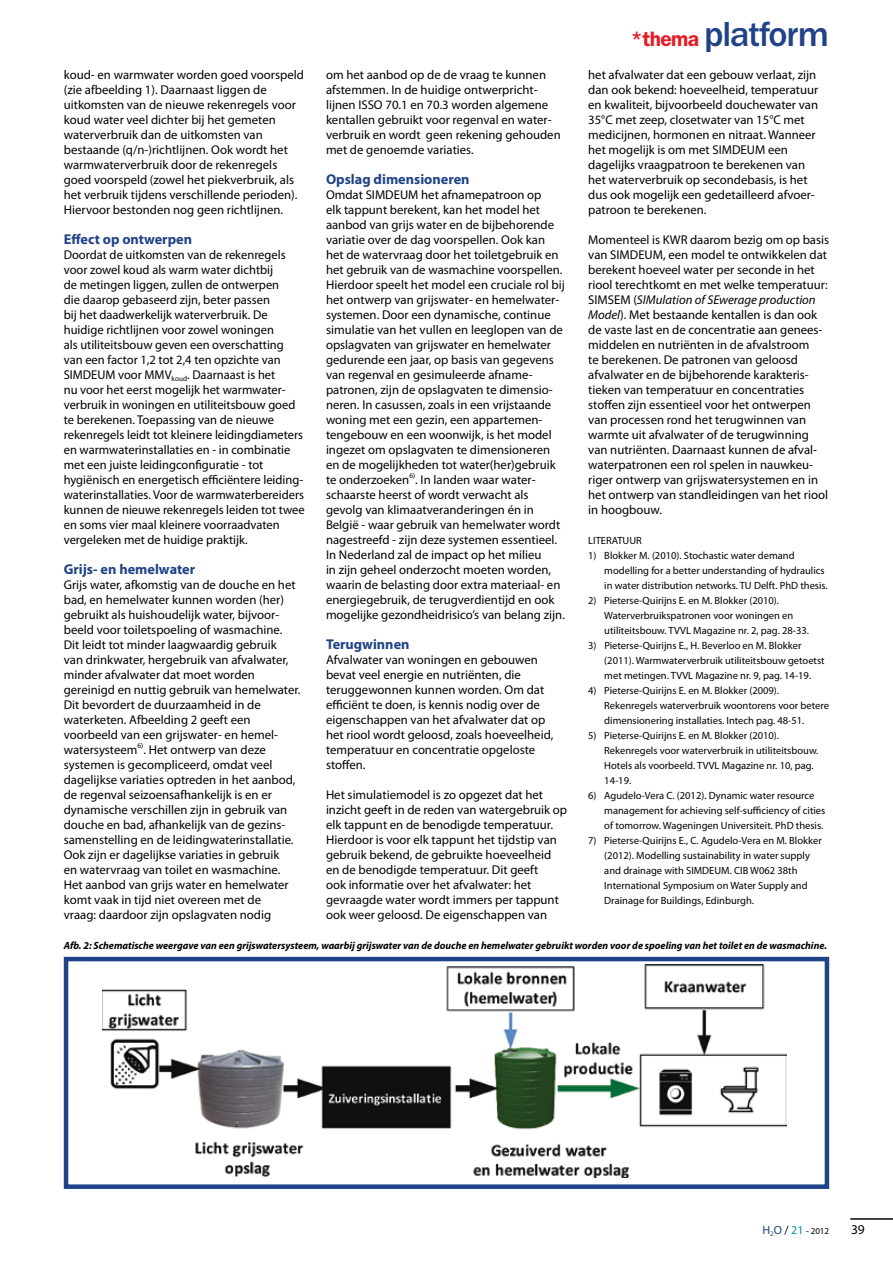
<style>
.page{position:relative;width:893px;height:1263px;background:#fff}
.page>*{position:absolute;margin:0;border:0;box-sizing:border-box;transform-origin:0 0}
.t1{font:500 36px "ITC Franklin Gothic Std";letter-spacing:-.03em;color:#1f4386}
.t2{font:700 14.25px "Myriad Pro";color:#1f4386}
.t3{font:13.5px "Myriad Pro";color:#010202}
.t4{font:12.75px/15px "Myriad Pro";color:#010202}
.t5{font:10.5px/15px "Myriad Pro";color:#010202}
.t6{font:italic 700 10.5px "Myriad Pro";color:#010202}
.t7{font:9px "Myriad Pro";color:#010202}
.s1{font-weight:600;font-size:21px;color:#e21e26}
.s2{font-style:italic}
.s3{font-size:12px;color:#1f4386}
.s4{font-size:12px}
.s5{font-size:12px;color:#0095a8}
</style>
<div class="page">
<hr style="left:850px;top:1219px;width:43px;height:1px;background:#010202">
<img style="left:102px;top:964px;width:684px;height:214px">
<div style="left:64px;top:957px;width:765px;height:232px;border:4px solid #1f4386"></div>
<h1 class="t1" style="left:630px;top:20px;width:200px"><span class="s1">*thema</span> platform</h1>
<p class="t4" style="left:588px;top:68px;width:232px">het afvalwater dat een gebouw verlaat, zijn dan ook bekend: hoeveelheid, temperatuur en kwaliteit, bijvoorbeeld douchewater van 35°C met zeep, closetwater van 15°C met medicijnen, hormonen en nitraat. Wanneer het mogelijk is om met SIMDEUM een dagelijks vraagpatroon te berekenen van het waterverbruik op secondebasis, is het dus ook mogelijk een gedetailleerd afvoer&shy;patroon te berekenen.</p>
<p class="t4" style="left:588px;top:233px;width:242px">Momenteel is KWR daarom bezig om op basis van SIMDEUM, een model te ontwikkelen dat berekent hoeveel water per seconde in het riool terechtkomt en met welke temperatuur:<br>SIMSEM (<span class="s2">SIMulation of SEwerage production Model</span>). Met bestaande kentallen is dan ook de vaste last en de concentratie aan genees&shy;middelen en nutriënten in de afvalstroom<br>te berekenen. De patronen van geloosd afvalwater en de bijbehorende karakteris&shy;tieken van temperatuur en concentraties stoffen zijn essentieel voor het ontwerpen van processen rond het terugwinnen van warmte uit afvalwater of de terugwinning van nutriënten. Daarnaast kunnen de afval&shy;waterpatronen een rol spelen in nauwkeu&shy;riger ontwerp van grijswatersystemen en in het ontwerp van standleidingen van het riool in hoogbouw.</p>
<p class="t5" style="left:588px;top:534px;width:55px">LITERATUUR</p>
<p class="t5" style="left:604px;top:549px;width:225px;text-indent:-16px">1) Blokker M. (2010). Stochastic water demand modelling for a better understanding of hydraulics in water distribution networks. TU Delft. PhD thesis.</p>
<p class="t5" style="left:604px;top:594px;width:206px;text-indent:-16px">2) Pieterse-Quirijns E. en M. Blokker (2010).<br>Waterverbruikspatronen voor woningen en utiliteitsbouw. TVVL Magazine nr. 2, pag. 28-33.</p>
<p class="t5" style="left:604px;top:639px;width:222px;text-indent:-16px">3) Pieterse-Quirijns E., H. Beverloo en M. Blokker (2011). Warmwaterverbruik utiliteitsbouw getoetst met metingen. TVVL Magazine nr. 9, pag. 14-19.</p>
<p class="t5" style="left:604px;top:684px;width:226px;text-indent:-16px">4) Pieterse-Quirijns E. en M. Blokker (2009).<br>Rekenregels waterverbruik woontorens voor betere dimensionering installaties. Intech pag. 48-51.</p>
<p class="t5" style="left:604px;top:729px;width:216px;text-indent:-16px">5) Pieterse-Quirijns E. en M. Blokker (2010).<br>Rekenregels voor waterverbruik in utiliteitsbouw.<br>Hotels als voorbeeld. TVVL Magazine nr. 10, pag.<br>14-19.</p>
<p class="t5" style="left:604px;top:789px;width:223px;text-indent:-16px">6) Agudelo-Vera C. (2012). Dynamic water resource management for achieving self-sufficiency of cities of tomorrow. Wageningen Universiteit. PhD thesis.</p>
<p class="t5" style="left:604px;top:834px;width:219px;text-indent:-16px">7) Pieterse-Quirijns E., C. Agudelo-Vera en M. Blokker (2012). Modelling sustainability in water supply and drainage with SIMDEUM. CIB W062 38th International Symposium on Water Supply and Drainage for Buildings, Edinburgh.</p>
<p class="t6" style="left:64px;top:941px;width:765px">Afb. 2: Schematische weergave van een grijswatersysteem, waarbij grijswater van de douche en hemelwater gebruikt worden voor de spoeling van het toilet en de wasmachine.</p>
<p class="t4" style="left:326px;top:68px;width:236px">om het aanbod op de de vraag te kunnen afstemmen. In de huidige ontwerpricht&shy;lijnen ISSO 70.1 en 70.3 worden algemene kentallen gebruikt voor regenval en water&shy;verbruik en wordt geen rekening gehouden met de genoemde variaties.</p>
<p class="t2" style="left:326px;top:174px;width:145px">Opslag dimensioneren</p>
<p class="t4" style="left:326px;top:188px;width:240px">Omdat SIMDEUM het afnamepatroon op<br>elk tappunt berekent, kan het model het aanbod van grijs water en de bijbehorende variatie over de dag voorspellen. Ook kan het de watervraag door het toiletgebruik en het gebruik van de wasmachine voorspellen.<br>Hierdoor speelt het model een cruciale rol bij het ontwerp van grijswater- en hemelwater&shy;systemen. Door een dynamische, continue simulatie van het vullen en leeglopen van de opslagvaten van grijswater en hemelwater gedurende een jaar, op basis van gegevens van regenval en gesimuleerde afname&shy;patronen, zijn de opslagvaten te dimensio&shy;neren. In casussen, zoals in een vrijstaande woning met een gezin, een appartemen&shy;tengebouw en een woonwijk, is het model ingezet om opslagvaten te dimensioneren en de mogelijkheden tot water(her)gebruik te onderzoeken<sup>6)</sup>. In landen waar water&shy;schaarste heerst of wordt verwacht als gevolg van klimaatveranderingen én in België - waar gebruik van hemelwater wordt nagestreefd - zijn deze systemen essentieel.<br>In Nederland zal de impact op het milieu<br>in zijn geheel onderzocht moeten worden, waarin de belasting door extra materiaal- en energiegebruik, de terugverdientijd en ook mogelijke gezondheidrisico’s van belang zijn.</p>
<p class="t2" style="left:326px;top:639px;width:85px">Terugwinnen</p>
<p class="t4" style="left:326px;top:653px;width:229px">Afvalwater van woningen en gebouwen bevat veel energie en nutriënten, die teruggewonnen kunnen worden. Om dat efficiënt te doen, is kennis nodig over de eigenschappen van het afvalwater dat op het riool wordt geloosd, zoals hoeveelheid, temperatuur en concentratie opgeloste stoffen.</p>
<p class="t4" style="left:326px;top:788px;width:243px">Het simulatiemodel is zo opgezet dat het inzicht geeft in de reden van watergebruik op elk tappunt en de benodigde temperatuur.<br>Hierdoor is voor elk tappunt het tijdstip van gebruik bekend, de gebruikte hoeveelheid en de benodigde temperatuur. Dit geeft<br>ook informatie over het afvalwater: het gevraagde water wordt immers per tappunt ook weer geloosd. De eigenschappen van</p>
<p class="t4" style="left:64px;top:68px;width:242px">koud- en warmwater worden goed voorspeld (zie afbeelding 1). Daarnaast liggen de uitkomsten van de nieuwe rekenregels voor koud water veel dichter bij het gemeten waterverbruik dan de uitkomsten van bestaande (q/n-)richtlijnen. Ook wordt het warmwaterverbruik door de rekenregels goed voorspeld (zowel het piekverbruik, als het verbruik tijdens verschillende perioden).<br>Hiervoor bestonden nog geen richtlijnen.</p>
<p class="t2" style="left:64px;top:234px;width:130px">Effect op ontwerpen</p>
<p class="t4" style="left:64px;top:248px;width:242px">Doordat de uitkomsten van de rekenregels voor zowel koud als warm water dichtbij<br>de metingen liggen, zullen de ontwerpen<br>die daarop gebaseerd zijn, beter passen<br>bij het daadwerkelijk waterverbruik. De huidige richtlijnen voor zowel woningen<br>als utiliteitsbouw geven een overschatting van een factor 1,2 tot 2,4 ten opzichte van SIMDEUM voor MMV<sub>koud</sub>. Daarnaast is het<br>nu voor het eerst mogelijk het warmwater&shy;verbruik in woningen en utiliteitsbouw goed te berekenen. Toepassing van de nieuwe rekenregels leidt tot kleinere leidingdiameters en warmwaterinstallaties en - in combinatie met een juiste leidingconfiguratie - tot hygiënisch en energetisch efficiëntere leiding&shy;waterinstallaties. Voor de warmwaterbereiders kunnen de nieuwe rekenregels leiden tot twee en soms vier maal kleinere voorraadvaten vergeleken met de huidige praktijk.</p>
<p class="t2" style="left:64px;top:564px;width:133px">Grijs- en hemelwater</p>
<p class="t4" style="left:64px;top:578px;width:238px">Grijs water, afkomstig van de douche en het bad, en hemelwater kunnen worden (her) gebruikt als huishoudelijk water, bijvoor&shy;beeld voor toiletspoeling of wasmachine.<br>Dit leidt tot minder laagwaardig gebruik<br>van drinkwater, hergebruik van afvalwater, minder afvalwater dat moet worden gereinigd en nuttig gebruik van hemelwater.<br>Dit bevordert de duurzaamheid in de waterketen. Afbeelding 2 geeft een voorbeeld van een grijswater- en hemel&shy;watersysteem<sup>6)</sup>. Het ontwerp van deze systemen is gecompliceerd, omdat veel dagelijkse variaties optreden in het aanbod, de regenval seizoensafhankelijk is en er dynamische verschillen zijn in gebruik van douche en bad, afhankelijk van de gezins&shy;samenstelling en de leidingwaterinstallatie.<br>Ook zijn er dagelijkse variaties in gebruik<br>en watervraag van toilet en wasmachine.<br>Het aanbod van grijs water en hemelwater komt vaak in tijd niet overeen met de<br>vraag: daardoor zijn opslagvaten nodig</p>
<p class="t7" style="left:762px;top:1227px;width:68px"><span class="s3">H</span><sub>2</sub><span class="s3">O</span> <span class="s4">/</span> <span class="s5">21</span> - 2012</p>
<p class="t3" style="left:851px;top:1224px;width:15px">39</p>
</div>
